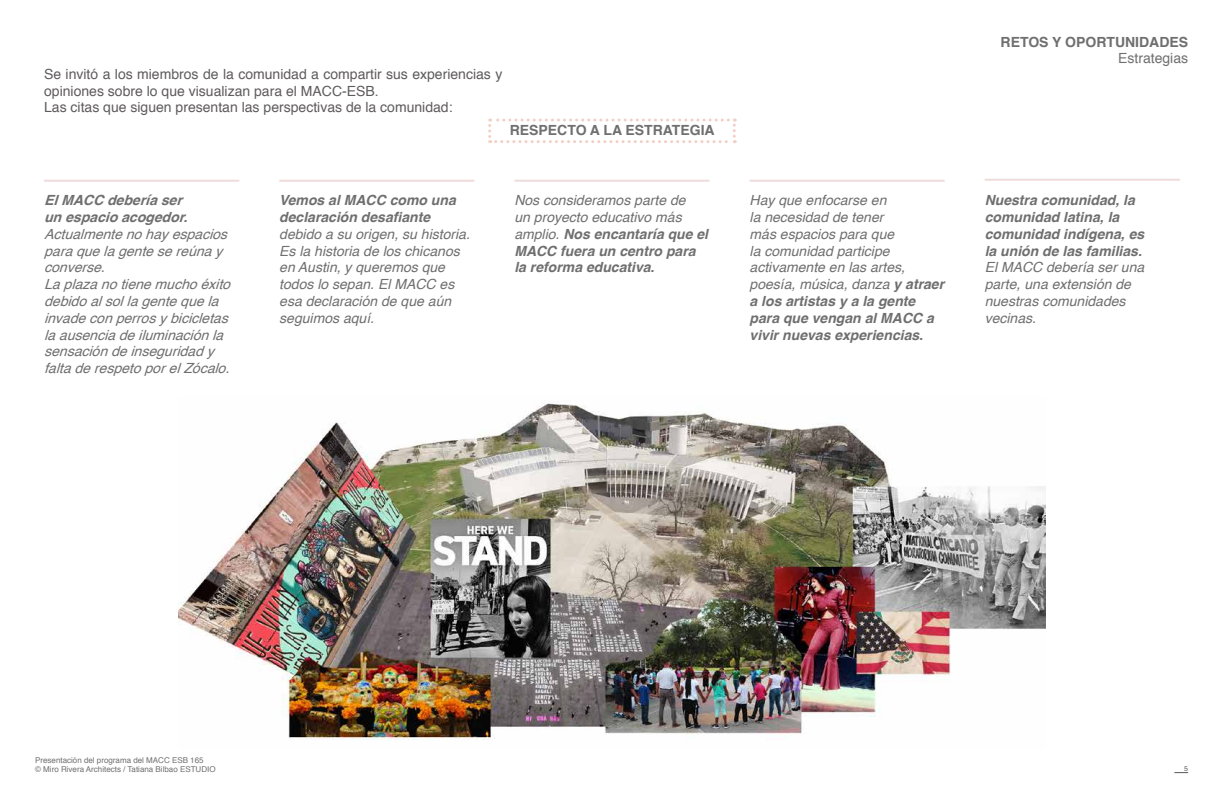
<style>
.page{position:relative;width:1224px;height:792px;background:#fff}
.page>*{position:absolute;margin:0;border:0;box-sizing:border-box;transform-origin:0 0}
.Body_Text{font:italic 14px/16.8px "Helvetica";color:#706f6f}
.Body_Text-2{font:italic 700 14px/16.8px "Helvetica";color:#706f6f}
.t1{font:14px/16.8px "Helvetica";color:#5e5b5b}
.Chapter_Subtitle{font:700 14px "Helvetica";color:#706f6f}
.Page_Title{font:700 14px "Helvetica";color:#706f6f}
.Page_Subtitle{font:14px "Helvetica";color:#706f6f}
.t2{font:8px "Helvetica";color:#706f6f}
.t3{font:7px "Helvetica";color:#575756}
.s1{font-weight:700}
.s2{font-weight:400}
</style>
<div class="page">
<img style="left:178px;top:403px;width:868px;height:337px">
<hr style="left:44px;top:180px;width:195px;height:2px;background:#c78886">
<hr style="left:279px;top:180px;width:195px;height:2px;background:#c78886">
<hr style="left:514px;top:180px;width:196px;height:2px;background:#c78886">
<hr style="left:750px;top:180px;width:195px;height:2px;background:#c78886">
<svg style="left:488px;top:119px;width:248px;height:24px"></svg>
<hr style="left:985px;top:179px;width:195px;height:2px;background:#c78886">
<svg style="left:1174px;top:772px;width:14px;height:1px"></svg>
<p class="t1" style="left:44px;top:66px;width:460px">Se invitó a los miembros de la comunidad a compartir sus experiencias y opiniones sobre lo que visualizan para el MACC-ESB.</p>
<p class="t1" style="left:44px;top:100px;width:410px">Las citas que siguen presentan las perspectivas de la comunidad:</p>
<p class="Chapter_Subtitle" style="left:510px;top:119px;width:206px">RESPECTO A LA ESTRATEGIA</p>
<p class="Body_Text" style="left:44px;top:192px;width:186px"><span class="s1">El MACC debería ser<br>un espacio acogedor.<br></span>Actualmente no hay espacios para que la gente se reúna y converse.</p>
<p class="Body_Text" style="left:44px;top:276px;width:189px">La plaza no tiene mucho éxito debido al sol la gente que la invade con perros y bicicletas la ausencia de iluminación la sensación de inseguridad y falta de respeto por el Zócalo.</p>
<p class="Body_Text" style="left:279px;top:192px;width:192px"><span class="s1">Vemos al MACC como una declaración desafiante </span>debido a su origen, su historia.<br>Es la historia de los chicanos en Austin, y queremos que todos lo sepan. El MACC es esa declaración de que aún seguimos aquí.</p>
<p class="Body_Text" style="left:750px;top:192px;width:196px">Hay que enfocarse en<br>la necesidad de tener<br>más espacios para que<br>la comunidad participe activamente en las artes, poesía, música, danza <span class="s1">y atraer a los artistas y a la gente para que vengan al MACC a vivir nuevas experiencias.</span></p>
<p class="Body_Text-2" style="left:514px;top:192px;width:195px"><span class="s2">Nos consideramos parte de<br>un proyecto educativo más amplio.</span> Nos encantaría que el<br>MACC fuera un centro para la reforma educativa.</p>
<p class="Page_Title" style="left:1001px;top:30px;width:189px">RETOS Y OPORTUNIDADES</p>
<p class="Page_Subtitle" style="left:1118px;top:48px;width:72px">Estrategias</p>
<p class="Body_Text-2" style="left:985px;top:192px;width:161px">Nuestra comunidad, la comunidad latina, la comunidad indígena, es la unión de las familias.<br><span class="s2">El MACC debería ser una parte, una extensión de nuestras comunidades vecinas.</span></p>
<p class="t2" style="left:35px;top:754px;width:170px">Presentación del programa del MACC ESB 165</p>
<p class="t2" style="left:35px;top:763px;width:182px">© Miro Rivera Architects / Tatiana Bilbao ESTUDIO</p>
<p class="t3" style="left:1184px;top:764px;width:5px">5</p>
</div>
